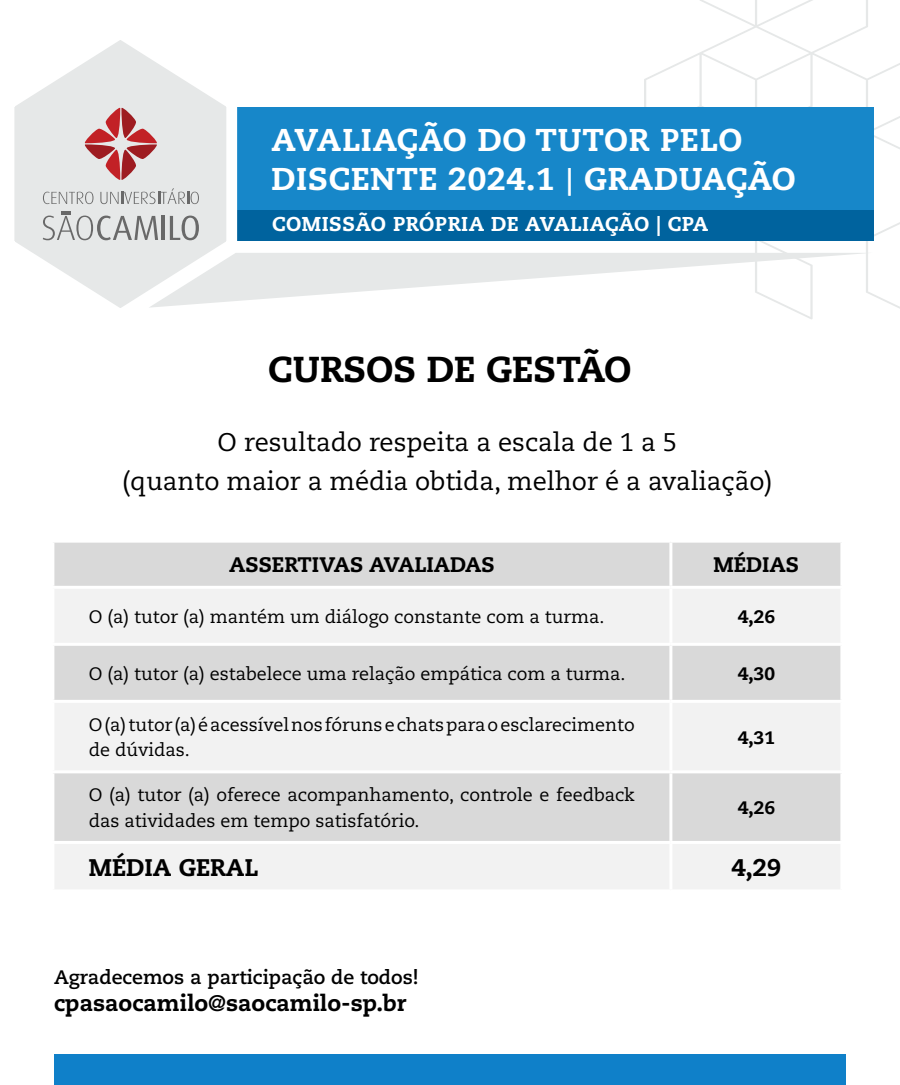
<style>
.page{position:relative;width:900px;height:1085px;background:#fff}
.page>*{position:absolute;margin:0;border:0;box-sizing:border-box;transform-origin:0 0}
.t1{font:800 36px "Caecilia LT Std";color:#000}
.t2{font:800 31.5px/39px "Caecilia LT Std";letter-spacing:.025em;color:#fff}
.t3{font:25.5px "Caecilia LT Std";color:#000}
.t4{font:800 24px "Caecilia LT Std";color:#000}
.t5{font:800 22.5px "Caecilia LT Std";color:#000}
.t6{font:800 21px "Caecilia LT Std";color:#000}
.t7{font:800 20.1px "Caecilia LT Std";letter-spacing:.025em;color:#fff}
.t8{font:700 19.5px "Caecilia LT Std";color:#000}
.t9{font:18px/25.5px "Caecilia LT Std";color:#000}
.t10{font:800 18px "Caecilia LT Std";color:#000}
.s1{font-family:"Branding";font-weight:600}
</style>
<div class="page">
<div style="left:54px;top:1054px;width:792px;height:30px;background:#0f80c9"></div>
<svg style="left:589px;top:0;width:311px;height:319px"></svg>
<div style="left:120px;top:107px;width:754px;height:107px;background:#1787c9"></div>
<div style="left:206px;top:210px;width:668px;height:30px;background:#00639e"></div>
<svg style="left:14px;top:40px;width:229px;height:268px"></svg>
<svg style="left:43px;top:211px;width:115px;height:29px;background:#c7c9c9"></svg>
<hr style="left:162px;top:216px;width:3px;height:24px;background:#696969">
<svg style="left:170px;top:215px;width:29px;height:25px"></svg>
<svg style="left:43px;top:105px;width:156px;height:99px;background:#dac8c8"></svg>
<svg style="left:149px;top:253px;width:724px;height:55px"></svg>
<div style="left:54px;top:542px;width:786px;height:44px;background:#d9d9d9"></div>
<svg style="left:54px;top:589px;width:786px;height:300px;fill:#f2f2f2"></svg>
<hr style="left:669px;top:542px;width:3px;height:44px;background:#fff">
<hr style="left:669px;top:646px;width:3px;height:54px;background:#fff">
<hr style="left:669px;top:773px;width:3px;height:68px;background:#fff">
<hr style="left:51px;top:643px;width:620px;height:3px;background:#fff">
<hr style="left:669px;top:589px;width:3px;height:54px;background:#fff">
<hr style="left:671px;top:643px;width:172px;height:3px;background:#fff">
<hr style="left:51px;top:700px;width:620px;height:3px;background:#fff">
<hr style="left:51px;top:770px;width:620px;height:3px;background:#fff">
<hr style="left:671px;top:700px;width:172px;height:3px;background:#fff">
<hr style="left:669px;top:703px;width:3px;height:67px;background:#fff">
<hr style="left:671px;top:770px;width:172px;height:3px;background:#fff">
<hr style="left:51px;top:841px;width:620px;height:3px;background:#fff">
<hr style="left:671px;top:841px;width:172px;height:3px;background:#fff">
<hr style="left:669px;top:844px;width:3px;height:45px;background:#fff">
<p class="t2" style="left:271px;top:120px;width:526px">AVALIAÇÃO DO TUTOR PELO<br>DISCENTE 2024.1 <span class="s1">|</span> GRADUAÇÃO</p>
<p class="t7" style="left:272px;top:212px;width:438px">COMISSÃO PRÓPRIA DE AVALIAÇÃO | CPA</p>
<p class="t1" style="left:268px;top:347px;width:365px">CURSOS DE GESTÃO</p>
<p class="t3" style="left:218px;top:428px;width:461px">O resultado respeita a escala de 1 a 5</p>
<p class="t3" style="left:122px;top:467px;width:652px">(quanto maior a média obtida, melhor é a avaliação)</p>
<p class="t6" style="left:229px;top:552px;width:267px">ASSERTIVAS AVALIADAS</p>
<p class="t6" style="left:714px;top:552px;width:87px">MÉDIAS</p>
<p class="t9" style="left:89px;top:604px;width:517px">O (a) tutor (a) mantém um diálogo constante com a turma.</p>
<p class="t10" style="left:738px;top:605px;width:39px">4,26</p>
<p class="t9" style="left:89px;top:661px;width:538px">O (a) tutor (a) estabelece uma relação empática com a turma.</p>
<p class="t10" style="left:738px;top:662px;width:39px">4,30</p>
<p class="t9" style="left:89px;top:712px;width:548px">O (a) tutor (a) é acessível nos fóruns e chats para o esclarecimento de dúvidas.</p>
<p class="t10" style="left:738px;top:726px;width:39px">4,31</p>
<p class="t9" style="left:89px;top:782px;width:547px">O (a) tutor (a) oferece acompanhamento, controle e feedback das atividades em tempo satisfatório.</p>
<p class="t10" style="left:738px;top:796px;width:39px">4,26</p>
<p class="t4" style="left:89px;top:852px;width:171px">MÉDIA GERAL</p>
<p class="t4" style="left:732px;top:852px;width:51px">4,29</p>
<p class="t8" style="left:54px;top:966px;width:366px">Agradecemos a participação de todos!</p>
<p class="t5" style="left:54px;top:989px;width:354px">cpasaocamilo@saocamilo-sp.br</p>
</div>
